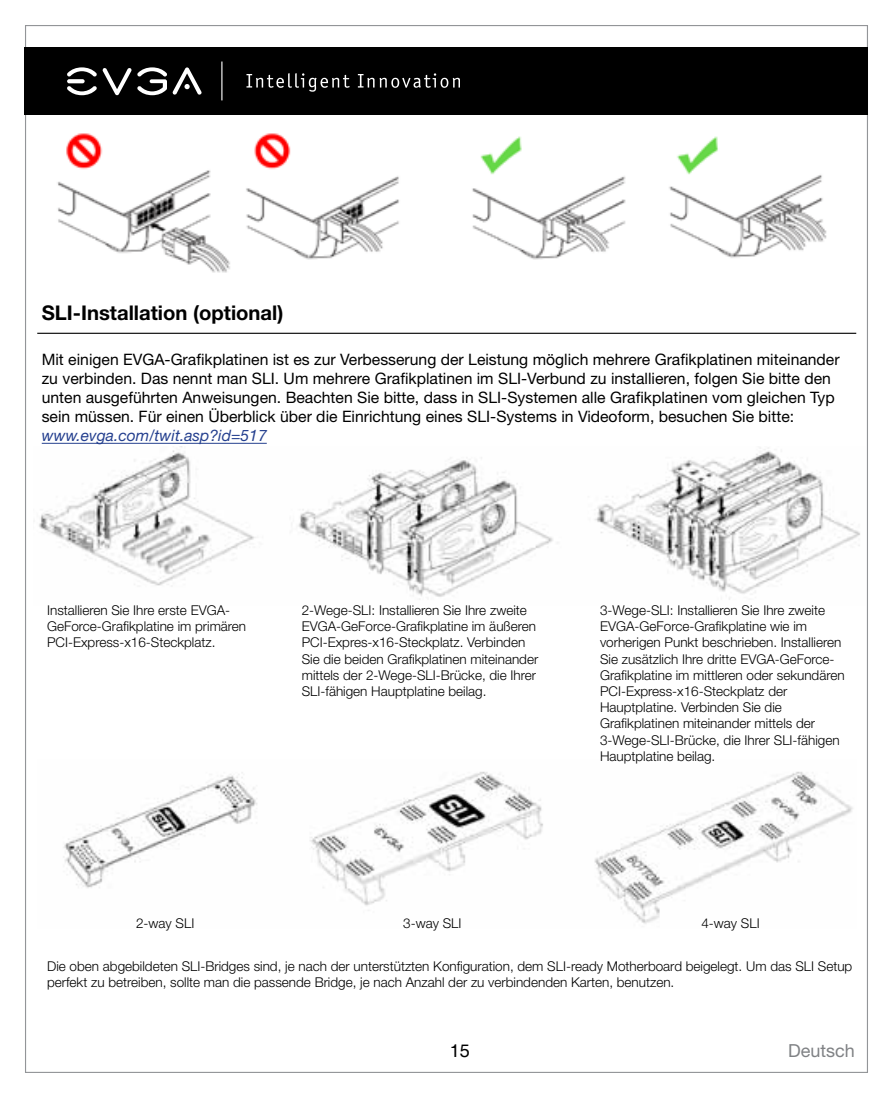
<style>
.page{position:relative;width:893px;height:1098px;background:#fff}
.page>*{position:absolute;margin:0;border:0;box-sizing:border-box;transform-origin:0 0}
.t1{font:700 20.25px "Helvetica Neue";color:#000}
.t2{font:18px "Helvetica Neue";color:#808285}
.t3{font:18px "Helvetica";color:#000}
.t4{font:15.75px/18.9px "Helvetica Neue";color:#000}
.t5{font:italic 15.75px "Helvetica Neue";color:#25408f}
.t6{font:300 13.5px/16.2px "Helvetica Neue";color:#000}
</style>
<div class="page">
<div style="left:24px;top:47px;width:843px;height:67px;background:#000"></div>
<img style="left:39px;top:447px;width:821px;height:153px">
<img style="left:57px;top:133px;width:770px;height:140px">
<img style="left:63px;top:771px;width:790px;height:153px">
<svg style="left:246px;top:73px;width:104px;height:19px"></svg>
<svg style="left:358px;top:73px;width:102px;height:15px"></svg>
<hr style="left:221px;top:61px;width:1px;height:39px;background:#fff">
<svg style="left:67px;top:67px;width:64px;height:28px"></svg>
<svg style="left:137px;top:67px;width:65px;height:28px"></svg>
<hr style="left:37px;top:332px;width:819px;height:2px;background:#000">
<hr style="left:42px;top:443px;width:225px;height:1px;background:#25408f">
<h1 class="t1" style="left:42px;top:300px;width:243px">SLI-Installation (optional)</h1>
<p class="t4" style="left:42px;top:350px;width:799px">Mit einigen EVGA-Grafikplatinen ist es zur Verbesserung der Leistung möglich mehrere Grafikplatinen miteinander zu verbinden. Das nennt man SLI. Um mehrere Grafikplatinen im SLI-Verbund zu installieren, folgen Sie bitte den unten ausgeführten Anweisungen. Beachten Sie bitte, dass in SLI-Systemen alle Grafikplatinen vom gleichen Typ sein müssen. Für einen Überblick über die Einrichtung eines SLI-Systems in Videoform, besuchen Sie bitte:</p>
<p class="t5" style="left:42px;top:426px;width:227px">www.evga.com/twit.asp?id=517</p>
<p class="t6" style="left:47px;top:601px;width:201px">Installieren Sie Ihre erste EVGA-<br>GeForce-Grafikplatine im primären<br>PCI-Express-x16-Steckplatz.</p>
<p class="t6" style="left:302px;top:601px;width:238px">2-Wege-SLI: Installieren Sie Ihre zweite EVGA-GeForce-Grafikplatine im äußeren PCI-Expres-x16-Steckplatz. Verbinden Sie die beiden Grafikplatinen miteinander mittels der 2-Wege-SLI-Brücke, die Ihrer SLI-fähigen Hauptplatine beilag.</p>
<p class="t6" style="left:600px;top:601px;width:246px">3-Wege-SLI: Installieren Sie Ihre zweite EVGA-GeForce-Grafikplatine wie im vorherigen Punkt beschrieben. Installieren Sie zusätzlich Ihre dritte EVGA-GeForce-Grafikplatine im mittleren oder sekundären PCI-Express-x16-Steckplatz der Hauptplatine. Verbinden Sie die Grafikplatinen miteinander mittels der 3-Wege-SLI-Brücke, die Ihrer SLI-fähigen Hauptplatine beilag.</p>
<p class="t6" style="left:136px;top:914px;width:60px">2-way SLI</p>
<p class="t6" style="left:403px;top:914px;width:60px">3-way SLI</p>
<p class="t6" style="left:701px;top:914px;width:60px">4-way SLI</p>
<p class="t6" style="left:47px;top:957px;width:807px">Die oben abgebildeten SLI-Bridges sind, je nach der unterstützten Konfiguration, dem SLI-ready Motherboard beigelegt. Um das SLI Setup perfekt zu betreiben, sollte man die passende Bridge, je nach Anzahl der zu verbindenden Karten, benutzen.</p>
<h2 class="t3" style="left:450px;top:1040px;width:22px">15</h2>
<h2 class="t2" style="left:788px;top:1039px;width:68px">Deutsch</h2>
</div>
